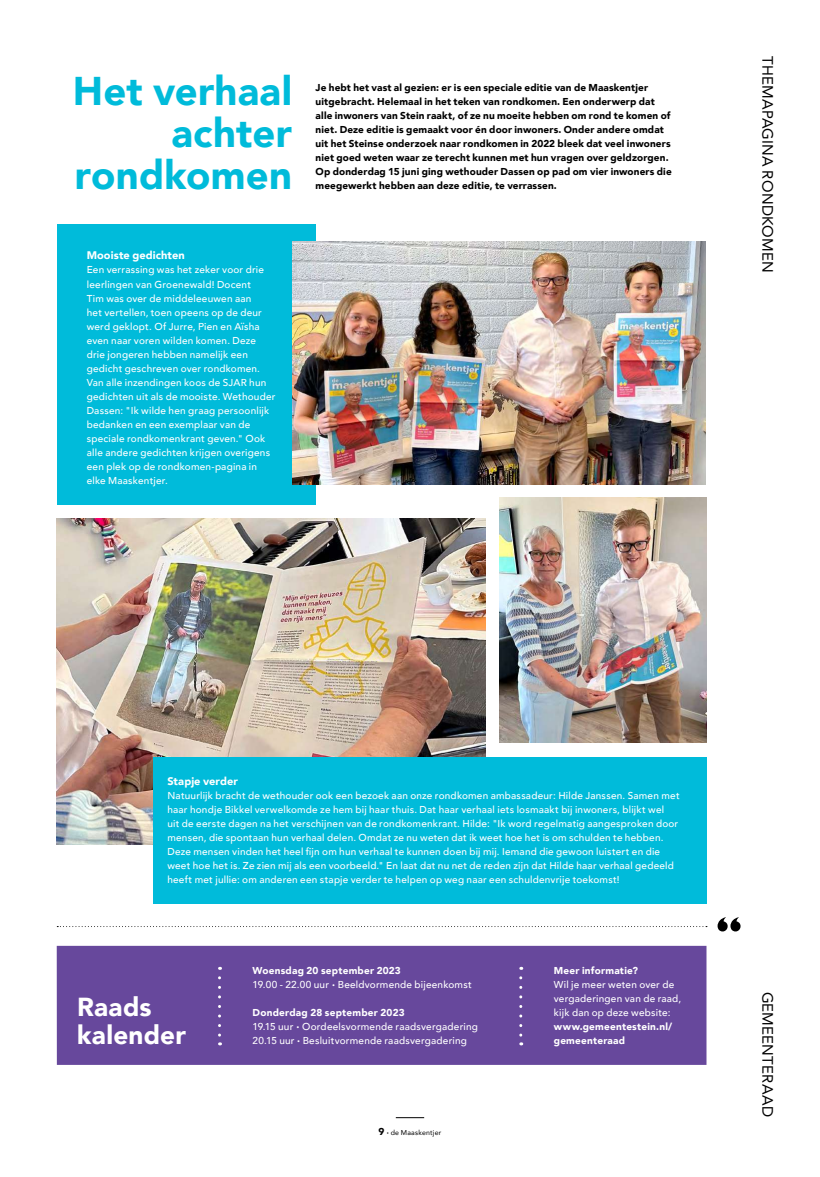
<style>
.page{position:relative;width:820px;height:1177px;background:#fff}
.page>*{position:absolute;margin:0;border:0;box-sizing:border-box;transform-origin:0 0}
.t1{font:900 40px/42px "Avenir";letter-spacing:.005em;color:#00bbda;text-align:right}
.t2{font:900 26px/28px "Avenir";letter-spacing:.01em;color:#fff}
.t3{font:15px "Avenir";letter-spacing:.015em;color:#000}
.t4{font:900 11px "Avenir";letter-spacing:.005em;color:#fff}
.t5{font:500 10px/14px "Avenir";letter-spacing:.02em;color:#fff}
.t6{font:900 10px/14px "Avenir";letter-spacing:.01em;color:#000}
.t7{font:900 10px/14px "Avenir";letter-spacing:.02em;color:#fff}
.t8{font:7px "Avenir";letter-spacing:.03em;color:#000}
.s1{font-weight:900}
.s2{font-weight:900;font-size:10px}
</style>
<div class="page">
<svg style="left:395px;top:1117px;width:29px;height:1px"></svg>
<img style="left:57px;top:518px;width:428px;height:326px">
<div style="left:57px;top:224px;width:258px;height:280px;background:#00bbda"></div>
<img style="left:293px;top:242px;width:412px;height:243px">
<div style="left:153px;top:756px;width:553px;height:147px;background:#00bbda"></div>
<img style="left:499px;top:497px;width:207px;height:245px">
<svg style="left:717px;top:917px;width:23px;height:14px"></svg>
<svg style="left:57px;top:926px;width:649px;height:1px"></svg>
<div style="left:57px;top:945px;width:649px;height:119px;background:#67489c"></div>
<svg style="left:218px;top:977px;width:3px;height:68px"></svg>
<svg style="left:519px;top:977px;width:3px;height:68px"></svg>
<h1 class="t1" style="left:73px;top:69px;width:221px">Het verhaal achter rondkomen</h1>
<p class="t4" style="left:87px;top:246px;width:100px">Mooiste gedichten</p>
<p class="t5" style="left:87px;top:262px;width:190px">Een verrassing was het zeker voor drie leerlingen van Groenewald! Docent<br>Tim was over de middeleeuwen aan<br>het vertellen, toen opeens op de deur werd geklopt. Of Jurre, Pien en Aïsha even naar voren wilden komen. Deze drie jongeren hebben namelijk een gedicht geschreven over rondkomen.<br>Van alle inzendingen koos de SJAR hun gedichten uit als de mooiste. Wethouder Dassen: "Ik wilde hen graag persoonlijk bedanken en een exemplaar van de speciale rondkomenkrant geven." Ook alle andere gedichten krijgen overigens een plek op de rondkomen-pagina in elke Maaskentjer.</p>
<p class="t6" style="left:315px;top:81px;width:357px">Je hebt het vast al gezien: er is een speciale editie van de Maaskentjer uitgebracht. Helemaal in het teken van rondkomen. Een onderwerp dat alle inwoners van Stein raakt, of ze nu moeite hebben om rond te komen of niet. Deze editie is gemaakt voor én door inwoners. Onder andere omdat uit het Steinse onderzoek naar rondkomen in 2022 bleek dat veel inwoners niet goed weten waar ze terecht kunnen met hun vragen over geldzorgen.<br>Op donderdag 15 juni ging wethouder Dassen op pad om vier inwoners die meegewerkt hebben aan deze editie, te verrassen.</p>
<h3 class="t3" style="left:779px;top:56px;width:218px;rotate:90deg">THEMAPAGINA RONDKOMEN</h3>
<p class="t4" style="left:167px;top:771px;width:72px">Stapje verder</p>
<p class="t5" style="left:167px;top:787px;width:513px">Natuurlijk bracht de wethouder ook een bezoek aan onze rondkomen ambassadeur: Hilde Janssen. Samen met haar hondje Bikkel verwelkomde ze hem bij haar thuis. Dat haar verhaal iets losmaakt bij inwoners, blijkt wel<br>uit de eerste dagen na het verschijnen van de rondkomenkrant. Hilde: "Ik word regelmatig aangesproken door mensen, die spontaan hun verhaal delen. Omdat ze nu weten dat ik weet hoe het is om schulden te hebben.<br>Deze mensen vinden het heel fijn om hun verhaal te kunnen doen bij mij. Iemand die gewoon luistert en die weet hoe het is. Ze zien mij als een voorbeeld." En laat dat nu net de reden zijn dat Hilde haar verhaal gedeeld heeft met jullie: om anderen een stapje verder te helpen op weg naar een schuldenvrije toekomst!</p>
<h2 class="t2" style="left:77px;top:992px;width:110px">Raads kalender</h2>
<p class="t5" style="left:252px;top:962px;width:221px"><span class="s1">Woensdag 20 september 2023<br></span>19.00 - 22.00 uur <span class="s1">·</span> Beeldvormende bijeenkomst</p>
<p class="t5" style="left:252px;top:1004px;width:227px"><span class="s1">Donderdag 28 september 2023<br></span>19.15 uur <span class="s1">·</span> Oordeelsvormende raadsvergadering<br>20.15 uur <span class="s1">·</span> Besluitvormende raadsvergadering</p>
<p class="t8" style="left:378px;top:1126px;width:64px"><span class="s2">9</span> <span class="s1">·</span> de Maaskentjer</p>
<p class="t7" style="left:553px;top:963px;width:86px">Meer informatie?</p>
<p class="t5" style="left:553px;top:976px;width:129px">Wil je meer weten over de vergaderingen van de raad, kijk dan op deze website:</p>
<p class="t7" style="left:553px;top:1019px;width:120px">www.gemeentestein.nl/ gemeenteraad</p>
<h3 class="t3" style="left:779px;top:991px;width:127px;rotate:90deg">GEMEENTERAAD</h3>
</div>
